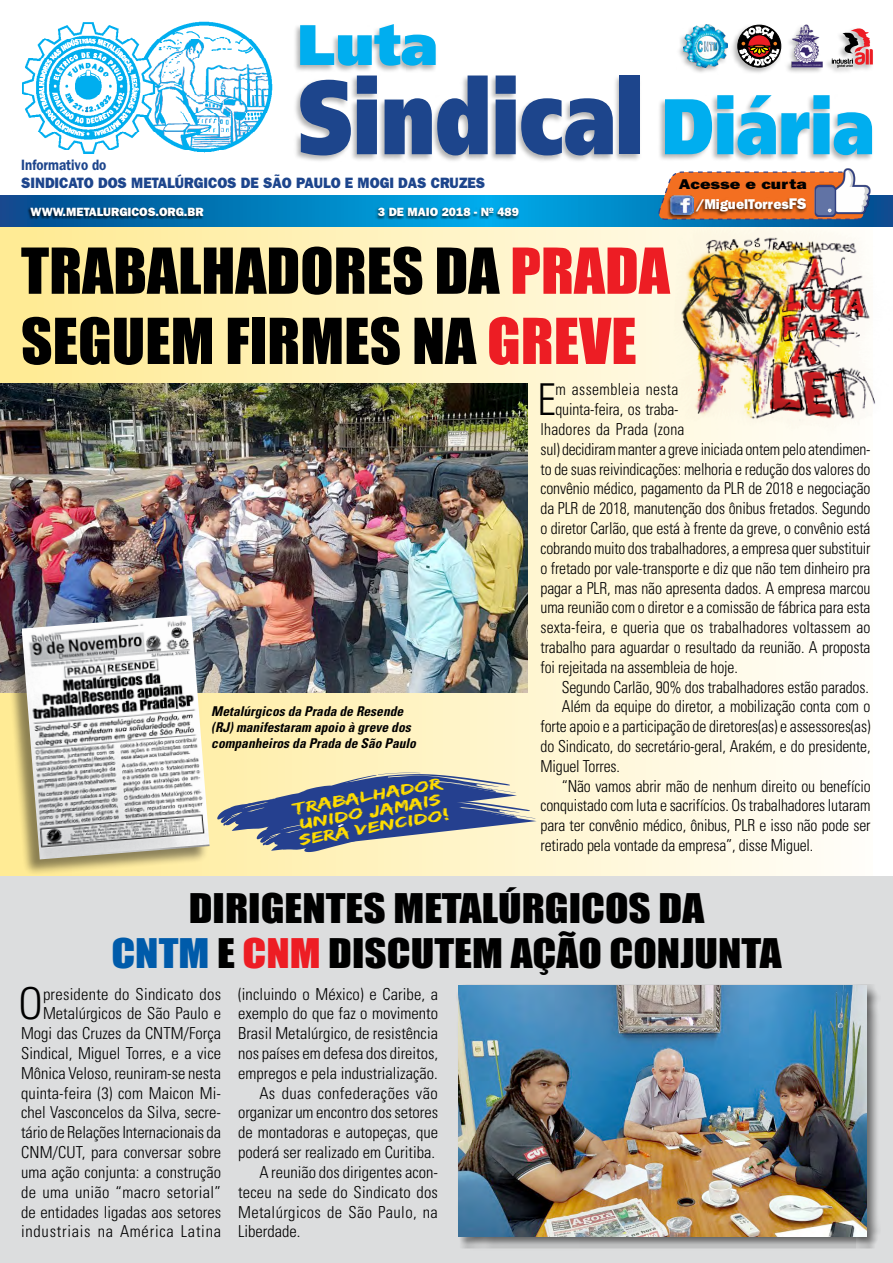
<style>
.page{position:relative;width:893px;height:1263px;background:#fff}
.page>*{position:absolute;margin:0;border:0;box-sizing:border-box;transform-origin:0 0}
.t1{font:900 104.85px "Frutiger";color:#1d458c;scale:.76 1}
.t2{font:58.5px/70.2px "Impact";color:#000;scale:1.05 1}
.t3{font:900 57px "Frutiger";color:#00aeef}
.t4{font:300 condensed 43.95px "Univers";color:#000;scale:.95 1}
.t5{font:300 condensed 43.95px "Univers";color:#000}
.t6{font:37.5px/45px "Impact";color:#000;text-align:center;scale:1.15 1}
.t7{font:300 condensed 16.5px "Univers";letter-spacing:-.01em;color:#000;scale:.95 1}
.t8{font:300 condensed 16.5px/19.8px "Univers";letter-spacing:-.01em;color:#000;text-align:right}
.t9{font:300 condensed 16.5px "Univers";letter-spacing:.01em;color:#000}
.t10{font:300 condensed 16.5px "Univers";letter-spacing:.02em;color:#000}
.t11{font:300 condensed 16.5px "Univers";letter-spacing:.025em;color:#000}
.t12{font:300 condensed 16.5px "Univers";letter-spacing:.01em;color:#000;scale:.95 1}
.t13{font:300 condensed 16.5px "Univers";letter-spacing:.025em;color:#000;scale:.95 1}
.t14{font:800 15px "Franklin Gothic";color:#1d458c;scale:.94 1}
.t15{font:600 15px "Franklin Gothic";color:#1d458c;scale:.88 1}
.t16{font:800 14.25px/19.2px "Franklin Gothic";color:#fff;text-align:right;scale:.95 1}
.t17{font:italic 700 condensed 13.5px/16.2px "Univers";color:#000}
.t18{font:13.35px/16px "Edo";color:#fd0;scale:1.57 1}
.t19{font:800 12px "Franklin Gothic";color:#fff}
.s1{font-size:78.75px;color:#00aeef}
.s2{color:#000}
.s3{font-size:15.6px}
.s4{color:#ed1d24}
.s5{color:#005baa}
</style>
<div class="page">
<div style="left:0;top:220px;width:873px;height:1043px;background:linear-gradient(to right,#ffea91,#fffefa)"></div>
<div style="left:0;top:876px;width:893px;height:387px;background:#dcddde"></div>
<img style="left:0;top:384px;width:527px;height:309px">
<div style="left:293px;top:23px;width:144px;height:50px;background:#000;opacity:.3"></div>
<div style="left:293px;top:74px;width:348px;height:89px;background:#000;opacity:.3"></div>
<div style="left:658px;top:94px;width:216px;height:68px;background:#000;opacity:.3"></div>
<div style="left:730px;top:23px;width:52px;height:52px;background:#000;opacity:.3"></div>
<svg style="left:737px;top:25px;width:44px;height:43px"></svg>
<svg style="left:739px;top:27px;width:40px;height:39px"></svg>
<div style="left:676px;top:23px;width:53px;height:52px;background:#000;opacity:.3"></div>
<img style="left:684px;top:25px;width:44px;height:43px">
<div style="left:824px;top:27px;width:50px;height:48px;background:#000;opacity:.3"></div>
<svg style="left:832px;top:27px;width:41px;height:41px"></svg>
<div style="left:784px;top:24px;width:39px;height:50px;background:#000;opacity:.3"></div>
<img style="left:791px;top:25px;width:31px;height:42px">
<img style="left:22px;top:21px;width:250px;height:133px">
<svg style="left:0;top:195px;width:893px;height:32px;background:#0181c1"></svg>
<div style="left:28px;top:207px;width:176px;height:13px;background:#000;opacity:.75"></div>
<svg style="left:656px;top:171px;width:157px;height:49px;background:#e77c3e"></svg>
<div style="left:691px;top:197px;width:116px;height:19px;background:#000;opacity:.75"></div>
<div style="left:667px;top:195px;width:26px;height:24px;background:#000;opacity:.75"></div>
<img style="left:671px;top:195px;width:22px;height:15px">
<img style="left:813px;top:168px;width:59px;height:42px">
<div style="left:375px;top:207px;width:143px;height:12px;background:#000;opacity:.75"></div>
<svg style="left:217px;top:772px;width:322px;height:83px;background:#8a93a5"></svg>
<img style="left:669px;top:210px;width:224px;height:230px">
<div style="left:5px;top:617px;width:203px;height:259px;background:#000;opacity:.45"></div>
<img style="left:22px;top:615px;width:188px;height:244px">
<div style="left:456px;top:984px;width:425px;height:266px;background:#000;opacity:.55"></div>
<img style="left:458px;top:986px;width:408px;height:250px">
<h3 class="t3" style="left:297px;top:10px;width:142px">Luta</h3>
<h1 class="t1" style="left:298px;top:53px;width:759px">Sindical <span class="s1">Diária</span></h1>
<p class="t14" style="left:21px;top:174px;width:495px">SINDICATO DOS METALÚRGICOS DE SÃO PAULO E MOGI DAS CRUZES</p>
<p class="t19" style="left:31px;top:205px;width:174px">WWW.METALURGICOS.ORG.BR</p>
<p class="t15" style="left:21px;top:156px;width:98px">Informativo do</p>
<p class="t16" style="left:679px;top:175px;width:136px"><span class="s2">Acesse e curta </span>/MiguelTorres<span class="s3">FS</span></p>
<p class="t19" style="left:378px;top:205px;width:143px">3 DE MAIO 2018 - Nº 489</p>
<h2 class="t2" style="left:21px;top:234px;width:620px">TRABALHADORES DA <span class="s4">PRADA<br></span>SEGUEM FIRMES NA <span class="s4">GREVE</span></h2>
<p class="t17" style="left:211px;top:703px;width:206px">Metalúrgicos da Prada de Resende (RJ) manifestaram apoio à greve dos companheiros da Prada de São Paulo</p>
<p class="t18" style="left:291px;top:801px;width:99px;rotate:-10deg">TRABALHADOR<br>UNIDO JAMAIS<br>SERA VENCIDO!</p>
<h3 class="t4" style="left:537px;top:373px;width:21px">E</h3>
<p class="t13" style="left:555px;top:380px;width:131px">m assembleia nesta</p>
<p class="t7" style="left:555px;top:400px;width:131px">quinta-feira, os traba-</p>
<p class="t12" style="left:540px;top:419px;width:153px">lhadores da Prada (zona</p>
<p class="t7" style="left:540px;top:439px;width:349px">sul) decidiram manter a greve iniciada ontem pelo atendimen-</p>
<p class="t7" style="left:540px;top:459px;width:349px">to de suas reivindicações: melhoria e redução dos valores do</p>
<p class="t7" style="left:540px;top:479px;width:349px">convênio médico, pagamento da PLR de 2018 e negociação</p>
<p class="t7" style="left:540px;top:499px;width:349px">da PLR de 2018, manutenção dos ônibus fretados. Segundo</p>
<p class="t7" style="left:540px;top:518px;width:349px">o diretor Carlão, que está à frente da greve, o convênio está</p>
<p class="t7" style="left:540px;top:538px;width:349px">cobrando muito dos trabalhadores, a empresa quer substituir</p>
<p class="t7" style="left:540px;top:558px;width:349px">o fretado por vale-transporte e diz que não tem dinheiro pra</p>
<p class="t7" style="left:540px;top:578px;width:349px">pagar a PLR, mas não apresenta dados. A empresa marcou</p>
<p class="t7" style="left:540px;top:598px;width:349px">uma reunião com o diretor e a comissão de fábrica para esta</p>
<p class="t7" style="left:540px;top:617px;width:349px">sexta-feira, e queria que os trabalhadores voltassem ao</p>
<p class="t7" style="left:540px;top:637px;width:349px">trabalho para aguardar o resultado da reunião. A proposta</p>
<p class="t7" style="left:540px;top:657px;width:209px">foi rejeitada na assembleia de hoje.</p>
<p class="t7" style="left:562px;top:677px;width:325px">Segundo Carlão, 90% dos trabalhadores estão parados.</p>
<p class="t7" style="left:562px;top:697px;width:327px">Além da equipe do diretor, a mobilização conta com o</p>
<p class="t7" style="left:540px;top:716px;width:349px">forte apoio e a participação de diretores(as) e assessores(as)</p>
<p class="t7" style="left:540px;top:736px;width:349px">do Sindicato, do secretário-geral, Arakém, e do presidente,</p>
<p class="t7" style="left:540px;top:756px;width:85px">Miguel Torres.</p>
<p class="t7" style="left:562px;top:776px;width:327px">“Não vamos abrir mão de nenhum direito ou benefício</p>
<p class="t7" style="left:540px;top:796px;width:349px">conquistado com luta e sacrifícios. Os trabalhadores lutaram</p>
<p class="t7" style="left:540px;top:815px;width:349px">para ter convênio médico, ônibus, PLR e isso não pode ser</p>
<p class="t7" style="left:540px;top:835px;width:289px">retirado pela vontade da empresa”, disse Miguel.</p>
<h3 class="t6" style="left:111px;top:884px;width:584px">DIRIGENTES METALÚRGICOS DA<br><span class="s5">CNTM</span> E <span class="s4">CNM</span> DISCUTEM AÇÃO CONJUNTA</h3>
<p class="t8" style="left:238px;top:984px;width:202px">(incluindo o México) e Caribe, a</p>
<p class="t8" style="left:238px;top:1003px;width:201px">exemplo do que faz o movimento</p>
<p class="t8" style="left:238px;top:1023px;width:201px">Brasil Metalúrgico, de resistência</p>
<p class="t8" style="left:238px;top:1043px;width:201px">nos países em defesa dos direitos,</p>
<p class="t8" style="left:238px;top:1063px;width:201px">empregos e pela industrialização.</p>
<p class="t11" style="left:259px;top:1083px;width:180px">As duas confederações vão</p>
<p class="t8" style="left:238px;top:1102px;width:201px">organizar um encontro dos setores</p>
<p class="t8" style="left:238px;top:1122px;width:201px">de montadoras e autopeças, que</p>
<p class="t8" style="left:238px;top:1142px;width:198px">poderá ser realizado em Curitiba.</p>
<p class="t8" style="left:259px;top:1162px;width:180px">A reunião dos dirigentes acon-</p>
<p class="t9" style="left:238px;top:1182px;width:201px">teceu na sede do Sindicato dos</p>
<p class="t10" style="left:238px;top:1202px;width:201px">Metalúrgicos de São Paulo, na</p>
<p class="t8" style="left:238px;top:1221px;width:64px">Liberdade.</p>
<h3 class="t5" style="left:19px;top:977px;width:26px">O</h3>
<p class="t8" style="left:21px;top:984px;width:202px">presidente do Sindicato dos<br>Metalúrgicos de São Paulo e<br>Mogi das Cruzes da CNTM/Força<br>Sindical, Miguel Torres, e a vice<br>Mônica Veloso, reuniram-se nesta quinta-feira (3) com Maicon Mi&shy;chel Vasconcelos da Silva, secre&shy;tário de Relações Internacionais da<br>CNM/CUT, para conversar sobre uma ação conjunta: a construção de uma união “macro setorial” de entidades ligadas aos setores industriais na América Latina</p>
</div>
